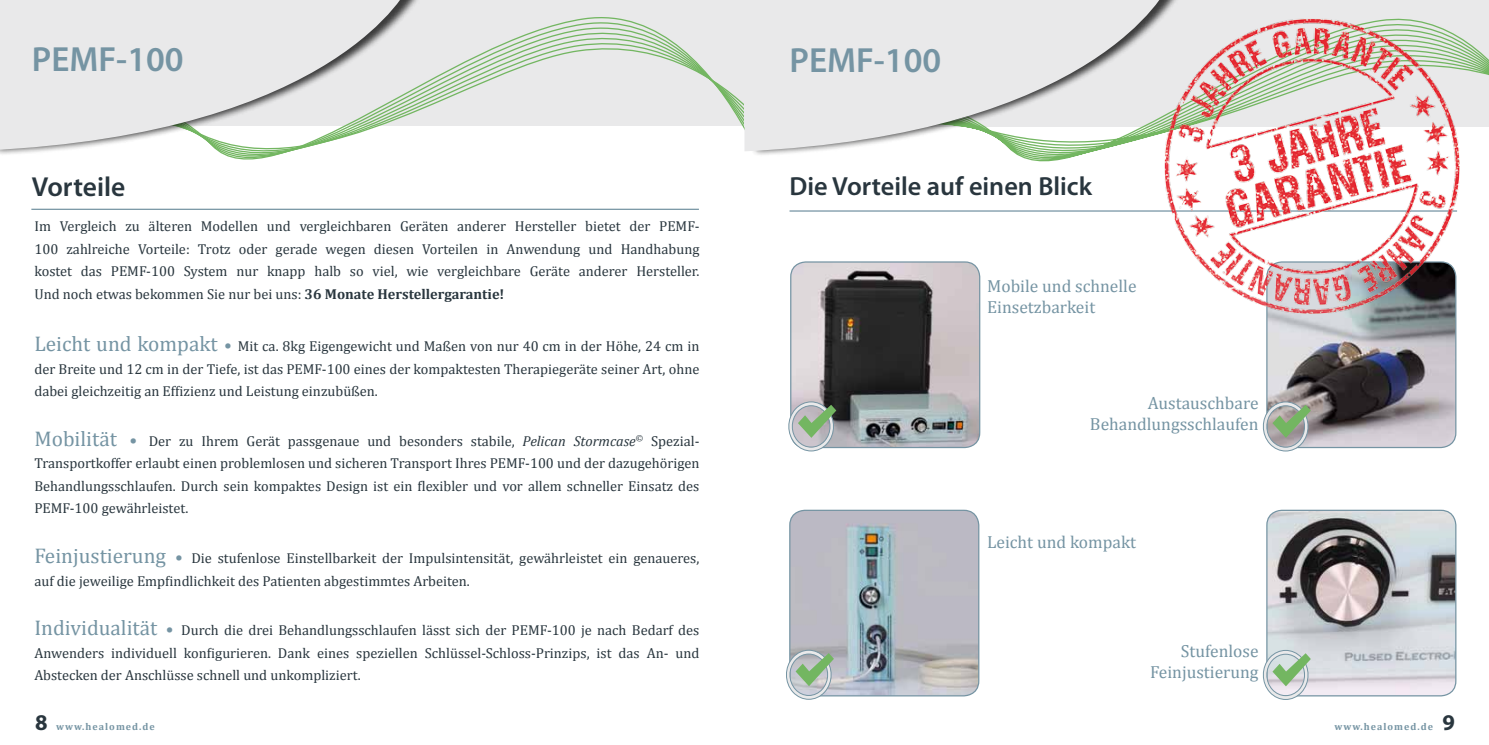
<style>
.page{position:relative;width:1489px;height:745px;background:#fff}
.page>*{position:absolute;margin:0;border:0;box-sizing:border-box;transform-origin:0 0}
.t1{font:600 35px "Myriad Pro";color:#7594a3}
.t2{font:600 27.5px "Myriad Pro";color:#29363e}
.t3{font:600 26.25px "Myriad Pro";color:#29363e}
.t4{font:700 22.5px "Myriad Pro";color:#29363e}
.t5{font:17.5px/21px "Cambria";color:#7594a3;text-align:right}
.t6{font:14.38px/22.5px "Cambria";color:#29363e;text-align:justify}
.t7{font:700 10px "Cambria";letter-spacing:.1em;color:#7594a3}
.s1{font-weight:700}
.s2{font-size:21.25px;color:#7594a3}
.s3{font-size:17.5px;color:#7594a3}
.s4{font-style:italic}
</style>
<div class="page">
<div style="left:0;top:0;width:744px;height:125px;background:#e9e9ea"></div>
<svg style="left:227px;top:24px;width:517px;height:136px"></svg>
<div style="left:0;top:0;width:427px;height:156px;background:#000;opacity:.75"></div>
<svg style="left:0;top:0;width:409px;height:150px"></svg>
<svg style="left:789px;top:1px;width:699px;height:211px"></svg>
<div style="left:749px;top:0;width:437px;height:157px;background:#000;opacity:.75"></div>
<svg style="left:744px;top:0;width:402px;height:151px;background:#e4e5e4"></svg>
<img style="left:791px;top:511px;width:187px;height:184px">
<div style="left:789px;top:509px;width:190px;height:187px;border:1px solid #7594a3;border-radius:15px"></div>
<img style="left:792px;top:263px;width:187px;height:184px">
<div style="left:790px;top:261px;width:190px;height:187px;border:1px solid #7594a3;border-radius:15px"></div>
<img style="left:1268px;top:511px;width:187px;height:184px">
<div style="left:1266px;top:509px;width:190px;height:187px;border:1px solid #7594a3;border-radius:15px"></div>
<hr style="left:31px;top:208px;width:668px;height:2px;background:#7594a3">
<hr style="left:789px;top:210px;width:667px;height:1px;background:#7594a3">
<img style="left:1268px;top:331px;width:187px;height:116px">
<svg style="left:1262px;top:401px;width:49px;height:50px;background:#acb7ab"></svg>
<svg style="left:1262px;top:649px;width:49px;height:51px;background:#c4d3c9"></svg>
<svg style="left:788px;top:400px;width:49px;height:51px;background:#acb8ae"></svg>
<svg style="left:786px;top:648px;width:48px;height:51px;background:#b3c3b9"></svg>
<img style="left:1146px;top:0;width:330px;height:331px">
<h1 class="t1" style="left:32px;top:37px;width:153px">PEMF-100</h1>
<h2 class="t2" style="left:32px;top:169px;width:95px">Vorteile</h2>
<p class="t6" style="left:34px;top:215px;width:666px">Im Vergleich zu älteren Modellen und vergleichbaren Geräten anderer Hersteller bietet der PEMF-100 zahlreiche Vorteile: Trotz oder gerade wegen diesen Vorteilen in Anwendung und Handhabung kostet das PEMF-100 System nur knapp halb so viel, wie vergleichbare Geräte anderer Hersteller.<br>Und noch etwas bekommen Sie nur bei uns: <span class="s1">36 Monate Herstellergarantie!</span></p>
<p class="t6" style="left:34px;top:335px;width:666px"><span class="s2">Leicht und kompakt</span> <span class="s3">•</span> Mit ca. 8kg Eigengewicht und Maßen von nur 40 cm in der Höhe, 24 cm in der Breite und 12 cm in der Tiefe, ist das PEMF-100 eines der kompaktesten Therapiegeräte seiner Art, ohne dabei gleichzeitig an Effizienz und Leistung einzubüßen.</p>
<p class="t6" style="left:34px;top:429px;width:666px"><span class="s2">Mobilität</span> <span class="s3">•</span> Der zu Ihrem Gerät passgenaue und besonders stabile, <span class="s4">Pelican Stormcase</span><sup>©</sup> Spezial-Transportkoffer erlaubt einen problemlosen und sicheren Transport Ihres PEMF-100 und der dazugehörigen Behandlungsschlaufen. Durch sein kompaktes Design ist ein flexibler und vor allem schneller Einsatz des PEMF-100 gewährleistet.</p>
<p class="t6" style="left:34px;top:546px;width:666px"><span class="s2">Feinjustierung</span> <span class="s3">•</span> Die stufenlose Einstellbarkeit der Impulsintensität, gewährleistet ein genaueres, auf die jeweilige Empfindlichkeit des Patienten abgestimmtes Arbeiten.</p>
<p class="t6" style="left:34px;top:618px;width:666px"><span class="s2">Individualität</span> <span class="s3">•</span> Durch die drei Behandlungsschlaufen lässt sich der PEMF-100 je nach Bedarf des Anwenders individuell konfigurieren. Dank eines speziellen Schlüssel-Schloss-Prinzips, ist das An- und Abstecken der Anschlüsse schnell und unkompliziert.</p>
<h1 class="t1" style="left:789px;top:38px;width:153px">PEMF-100</h1>
<h3 class="t3" style="left:789px;top:170px;width:304px">Die Vorteile auf einen Blick</h3>
<p class="t5" style="left:987px;top:275px;width:151px;text-align:left">Mobile und schnelle<br>Einsetzbarkeit</p>
<p class="t5" style="left:1089px;top:392px;width:170px">Austauschbare<br>Behandlungsschlaufen</p>
<p class="t5" style="left:987px;top:530px;width:151px">Leicht und kompakt</p>
<p class="t5" style="left:1150px;top:640px;width:110px">Stufenlose<br>Feinjustierung</p>
<h3 class="t4" style="left:35px;top:707px;width:14px">8</h3>
<p class="t7" style="left:56px;top:719px;width:100px">www.healomed.de</p>
<p class="t7" style="left:1334px;top:719px;width:100px">www.healomed.de</p>
<h3 class="t4" style="left:1442px;top:707px;width:14px">9</h3>
</div>
